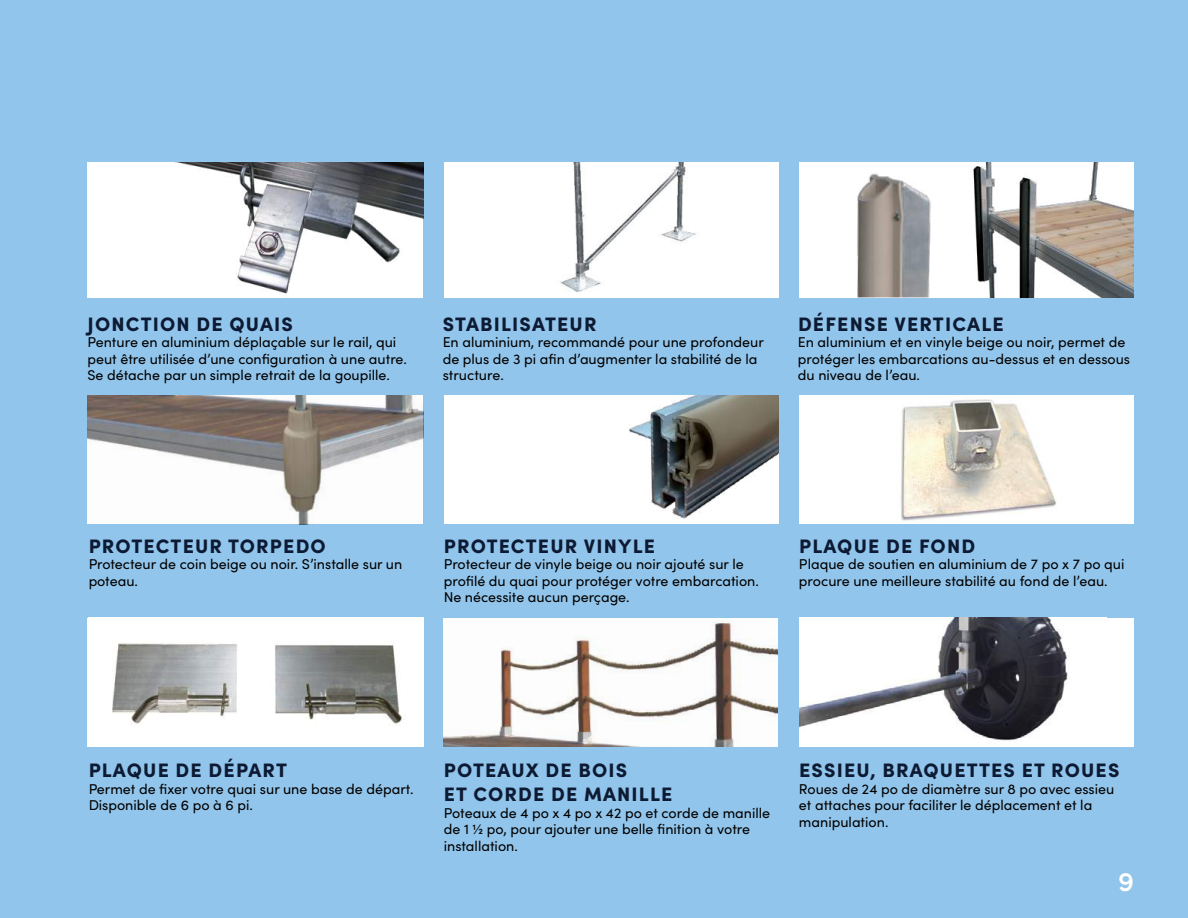
<style>
.page{position:relative;width:1188px;height:918px;background:#92c5eb}
.page>*{position:absolute;margin:0;border:0;box-sizing:border-box;transform-origin:0 0}
.t1{font:600 27px "Sofia Pro";color:#fff}
.t2{font:900 19.5px/24px "Sofia Pro";letter-spacing:.06em;color:#182238}
.t3{font:14.25px/16.5px "Sofia Pro";color:#000}
</style>
<div class="page">
<div style="left:87px;top:162px;width:336px;height:135px;background:#fff"></div>
<img style="left:174px;top:162px;width:249px;height:132px">
<img style="left:87px;top:395px;width:336px;height:129px">
<img style="left:89px;top:618px;width:334px;height:129px">
<div style="left:444px;top:162px;width:335px;height:135px;background:#fff"></div>
<img style="left:560px;top:162px;width:136px;height:131px">
<div style="left:444px;top:395px;width:335px;height:129px;background:#fff"></div>
<img style="left:629px;top:395px;width:150px;height:124px">
<img style="left:444px;top:618px;width:334px;height:129px">
<div style="left:799px;top:162px;width:335px;height:135px;background:#fff"></div>
<img style="left:973px;top:162px;width:161px;height:135px">
<div style="left:799px;top:395px;width:335px;height:129px;background:#fff"></div>
<img style="left:901px;top:399px;width:156px;height:122px">
<div style="left:799px;top:618px;width:335px;height:129px;background:#fff"></div>
<img style="left:799px;top:618px;width:270px;height:123px">
<img style="left:857px;top:173px;width:74px;height:124px">
<h2 class="t2" style="left:88px;top:310px;width:207px">JONCTION DE QUAIS</h2>
<p class="t3" style="left:87px;top:333px;width:321px">Penture en aluminium déplaçable sur le rail, qui peut être utilisée d’une configuration à une autre.<br>Se détache par un simple retrait de la goupille.</p>
<h2 class="t2" style="left:443px;top:310px;width:155px">STABILISATEUR</h2>
<p class="t3" style="left:443px;top:333px;width:323px">En aluminium, recommandé pour une profondeur de plus de 3 pi afin d’augmenter la stabilité de la structure.</p>
<h2 class="t2" style="left:798px;top:310px;width:207px">DÉFENSE VERTICALE</h2>
<p class="t3" style="left:798px;top:333px;width:334px">En aluminium et en vinyle beige ou noir, permet de protéger les embarcations au-dessus et en dessous du niveau de l’eau.</p>
<h2 class="t2" style="left:89px;top:532px;width:239px">PROTECTEUR TORPEDO</h2>
<p class="t3" style="left:89px;top:555px;width:315px">Protecteur de coin beige ou noir. S’installe sur un poteau.</p>
<h2 class="t2" style="left:444px;top:532px;width:213px">PROTECTEUR VINYLE</h2>
<p class="t3" style="left:444px;top:555px;width:317px">Protecteur de vinyle beige ou noir ajouté sur le profilé du quai pour protéger votre embarcation.<br>Ne nécessite aucun perçage.</p>
<h2 class="t2" style="left:799px;top:532px;width:178px">PLAQUE DE FOND</h2>
<p class="t3" style="left:799px;top:555px;width:327px">Plaque de soutien en aluminium de 7 po x 7 po qui procure une meilleure stabilité au fond de l’eau.</p>
<h2 class="t2" style="left:89px;top:756px;width:200px">PLAQUE DE DÉPART</h2>
<p class="t3" style="left:89px;top:779px;width:327px">Permet de fixer votre quai sur une base de départ.<br>Disponible de 6 po à 6 pi.</p>
<h2 class="t2" style="left:444px;top:756px;width:230px">POTEAUX DE BOIS<br>ET CORDE DE MANILLE</h2>
<p class="t3" style="left:444px;top:803px;width:328px">Poteaux de 4 po x 4 po x 42 po et corde de manille de 1 1/2 po, pour ajouter une belle finition à votre installation.</p>
<h2 class="t2" style="left:799px;top:756px;width:322px">ESSIEU, BRAQUETTES ET ROUES</h2>
<p class="t3" style="left:799px;top:779px;width:317px">Roues de 24 po de diamètre sur 8 po avec essieu et attaches pour faciliter le déplacement et la manipulation.</p>
<h1 class="t1" style="left:1118px;top:861px;width:17px">9</h1>
</div>
